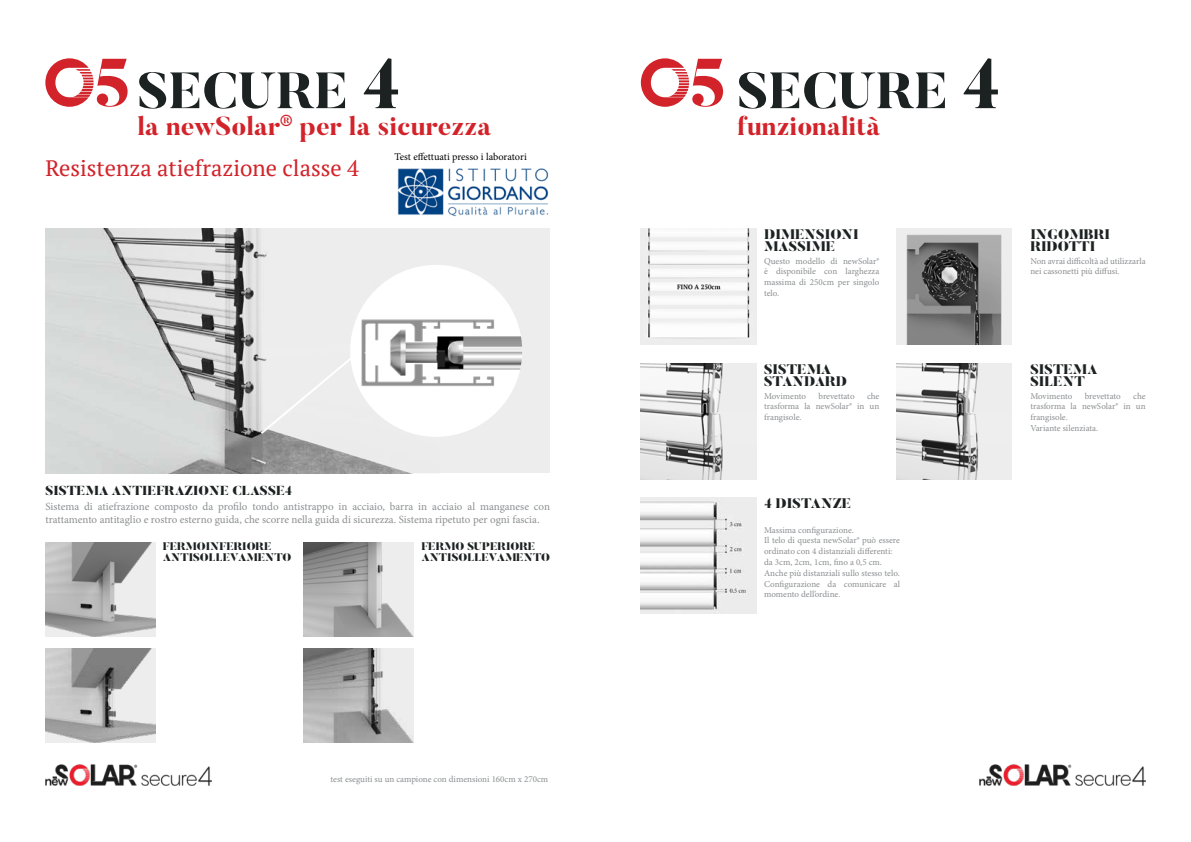
<style>
.page{position:relative;width:1191px;height:842px;background:#fff}
.page>*{position:absolute;margin:0;border:0;box-sizing:border-box;transform-origin:0 0}
.t1{font:800 67.3px "Butler";color:#d2232a}
.t2{font:800 50.7px "Butler";color:#1c2121}
.t3{font:800 26px "Butler";color:#d2232a}
.t4{font:22.4px "PT Serif";color:#d2232a}
.t5{font:900 13.8px/12.3px "Butler";color:#1c2121}
.t6{font:900 13px "Butler";color:#1c2121}
.t7{font:11px/13.2px "Minion Pro";color:#8b8e90}
.t8{font:900 10.9px/10.8px "Butler";color:#1c2121}
.t9{font:10.4px "Minion Pro";letter-spacing:-.005em;color:#000}
.t10{font:9px/10.8px "Minion Pro";color:#8b8e90}
.s1{font-size:70px}
.s2{font-size:67.3px;color:#d2232a}
</style>
<div class="page">
<svg style="left:45px;top:58px;width:49px;height:49px"></svg>
<div style="left:45px;top:228px;width:505px;height:245px;background:#ededed"></div>
<img style="left:45px;top:228px;width:365px;height:245px">
<div style="left:350px;top:265px;width:172px;height:172px;background:#fff;border-radius:50%"></div>
<img style="left:350px;top:300px;width:172px;height:101px">
<svg style="left:259px;top:350px;width:102px;height:86px"></svg>
<img style="left:303px;top:648px;width:110px;height:95px">
<img style="left:303px;top:542px;width:110px;height:94px">
<img style="left:45px;top:542px;width:110px;height:94px">
<img style="left:45px;top:648px;width:110px;height:95px">
<img style="left:45px;top:764px;width:166px;height:21px">
<img style="left:397px;top:168px;width:152px;height:49px">
<svg style="left:641px;top:58px;width:48px;height:49px"></svg>
<img style="left:641px;top:498px;width:115px;height:115px">
<img style="left:896px;top:229px;width:115px;height:115px">
<img style="left:641px;top:229px;width:115px;height:115px">
<img style="left:641px;top:364px;width:115px;height:115px">
<img style="left:896px;top:364px;width:115px;height:115px">
<img style="left:979px;top:764px;width:166px;height:21px">
<h1 class="t1" style="left:94px;top:40px;width:38px">5</h1>
<h2 class="t2" style="left:137px;top:58px;width:264px">SECURE <span class="s1">4</span></h2>
<h3 class="t3" style="left:137px;top:109px;width:355px">la newSolar<sup>®</sup> per la sicurezza</h3>
<h3 class="t4" style="left:45px;top:154px;width:315px">Resistenza atiefrazione classe 4</h3>
<p class="t9" style="left:394px;top:150px;width:134px">Test effettuati presso i laboratori</p>
<h3 class="t6" style="left:45px;top:483px;width:248px">SISTEMA ANTIEFRAZIONE CLASSE4</h3>
<p class="t7" style="left:45px;top:500px;width:506px">Sistema di atiefrazione composto da profilo tondo antistrappo in acciaio, barra in acciaio al manganese con trattamento antitaglio e rostro esterno guida, che scorre nella guida di sicurezza. Sistema ripetuto per ogni fascia.</p>
<p class="t8" style="left:163px;top:541px;width:130px">FERMOINFERIORE<br>ANTISOLLEVAMENTO</p>
<p class="t8" style="left:421px;top:541px;width:130px">FERMO SUPERIORE<br>ANTISOLLEVAMENTO</p>
<p class="t10" style="left:330px;top:773px;width:219px">test eseguiti su un campione con dimensioni 160cm x 270cm</p>
<h2 class="t2" style="left:689px;top:58px;width:312px"><span class="s2">5</span> SECURE <span class="s1">4</span></h2>
<h3 class="t3" style="left:737px;top:109px;width:144px">funzionalità</h3>
<h3 class="t5" style="left:764px;top:229px;width:96px">DIMENSIONI<br>MASSIME</h3>
<p class="t10" style="left:764px;top:255px;width:117px;text-align:justify">Questo modello di newSolar® è disponibile con larghezza massima di 250cm per singolo telo.</p>
<h3 class="t5" style="left:764px;top:364px;width:85px">SISTEMA<br>STANDARD</h3>
<p class="t10" style="left:764px;top:390px;width:44px">Movimento</p>
<p class="t10" style="left:818px;top:390px;width:38px">brevettato</p>
<p class="t10" style="left:764px;top:390px;width:117px;text-align:justify;text-indent:103px">che trasforma la newSolar® in un frangisole.</p>
<h3 class="t5" style="left:764px;top:497px;width:89px">4 DISTANZE</h3>
<p class="t10" style="left:764px;top:524px;width:137px">Massima configurazione.<br>Il telo di questa newSolar® può essere ordinato con 4 distanziali differenti: da 3cm, 2cm, 1cm, fino a 0,5 cm.<br>Anche più distanziali sullo stesso telo.<br>Configurazione da comunicare al momento dell’ordine.</p>
<h3 class="t5" style="left:1030px;top:229px;width:81px">INGOMBRI<br>RIDOTTI</h3>
<p class="t10" style="left:1030px;top:255px;width:117px">Non avrai difficoltà ad utilizzarla nei cassonetti più diffusi.</p>
<h3 class="t5" style="left:1030px;top:364px;width:69px">SISTEMA<br>SILENT</h3>
<p class="t10" style="left:1030px;top:390px;width:44px">Movimento</p>
<p class="t10" style="left:1084px;top:390px;width:38px">brevettato</p>
<p class="t10" style="left:1030px;top:390px;width:117px;text-indent:103px">che trasforma la newSolar® in un frangisole.<br>Variante silenziata.</p>
</div>
